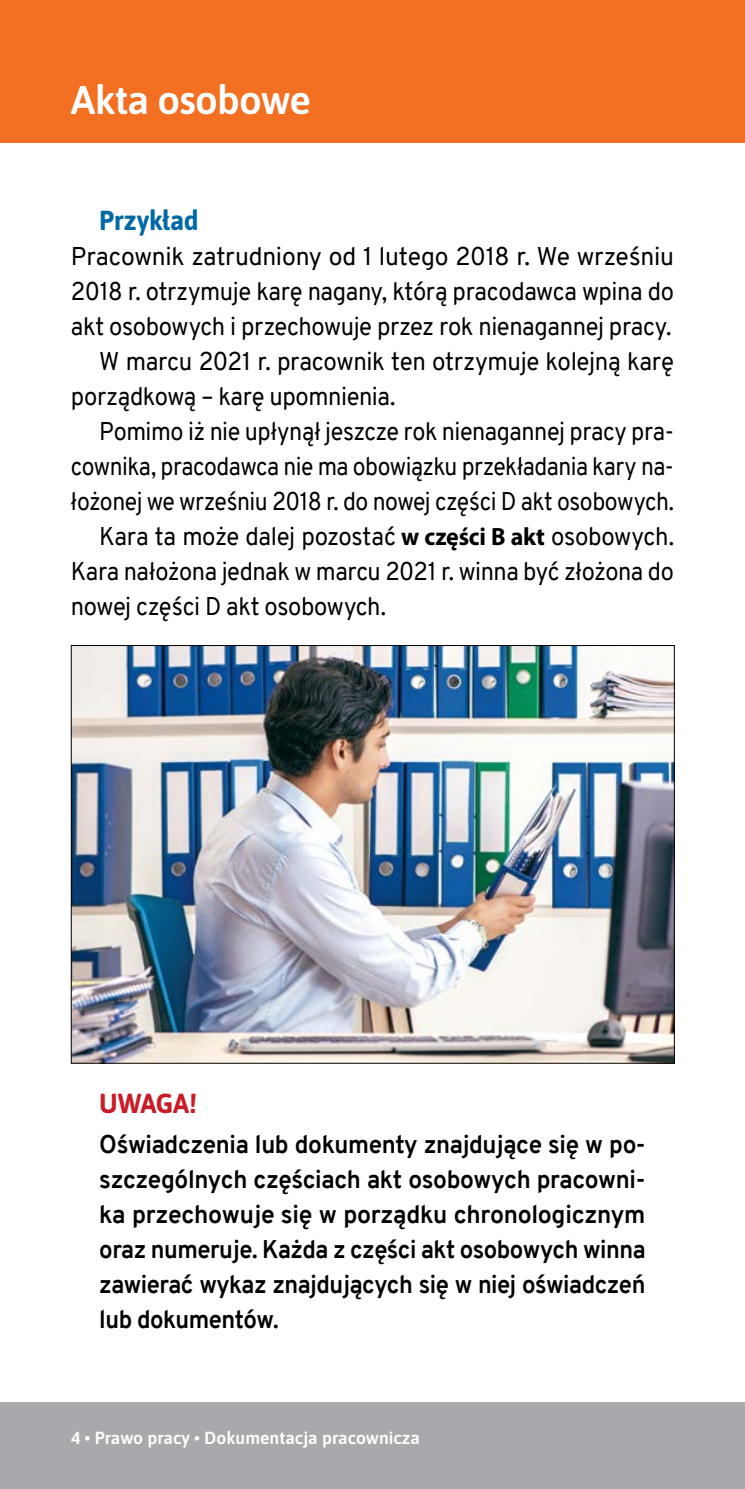
<style>
.page{position:relative;width:745px;height:1489px;background:#fff}
.page>*{position:absolute;margin:0;border:0;box-sizing:border-box;transform-origin:0 0}
.t1{font:600 40px "Asap";letter-spacing:-.02em;color:#fff}
.t2{font:700 27.5px "Asap";letter-spacing:-.005em;color:#0069a5;scale:.95 1}
.t3{font:700 27.5px "Asap";letter-spacing:-.02em;color:#c81d28;scale:.95 1}
.t4{font:700 25px/35px "Overpass";letter-spacing:-.02em;color:#000;text-align:justify}
.t5{font:25px "Overpass";letter-spacing:-.015em;color:#000;scale:.95 1}
.t6{font:25px "Overpass";letter-spacing:-.015em;color:#000;scale:.94 1}
.t7{font:25px "Overpass";letter-spacing:-.015em;color:#000;scale:.96 1}
.t8{font:25px "Overpass";letter-spacing:-.015em;color:#000;scale:.91 1}
.t9{font:25px "Overpass";letter-spacing:-.015em;color:#000;scale:.92 1}
.t10{font:25px "Overpass";letter-spacing:-.015em;color:#000}
.t11{font:600 17.5px "Asap";color:#fff}
.s1{font-family:"Myriad Pro";font-weight:700}
</style>
<div class="page">
<div style="left:0;top:0;width:744px;height:142px;background:#f36f21"></div>
<div style="left:0;top:1402px;width:744px;height:86px;background:#a7a9ac"></div>
<img style="left:73px;top:647px;width:599px;height:414px">
<h1 class="t1" style="left:71px;top:72px;width:241px">Akta osobowe</h1>
<p class="t2" style="left:99px;top:201px;width:106px">Przykład</p>
<p class="t10" style="left:71px;top:238px;width:604px">Pracownik zatrudniony od 1 lutego 2018 r. We wrześniu</p>
<p class="t5" style="left:71px;top:273px;width:636px">2018 r. otrzymuje karę nagany, którą pracodawca wpina do</p>
<p class="t5" style="left:71px;top:308px;width:633px">akt osobowych i przechowuje przez rok nienagannej pracy.</p>
<p class="t7" style="left:99px;top:343px;width:599px">W marcu 2021 r. pracownik ten otrzymuje kolejną karę</p>
<p class="t5" style="left:71px;top:378px;width:343px">porządkową – karę upomnienia.</p>
<p class="t6" style="left:99px;top:413px;width:612px">Pomimo iż nie upłynął jeszcze rok nienagannej pracy pra-</p>
<p class="t8" style="left:71px;top:448px;width:663px">cownika, pracodawca nie ma obowiązku przekładania kary na-</p>
<p class="t9" style="left:71px;top:483px;width:656px">łożonej we wrześniu 2018 r. do nowej części D akt osobowych.</p>
<p class="t7" style="left:99px;top:518px;width:600px">Kara ta może dalej pozostać <span class="s1">w części B akt</span> osobowych.</p>
<p class="t6" style="left:71px;top:553px;width:642px">Kara nałożona jednak w marcu 2021 r. winna być złożona do</p>
<p class="t5" style="left:71px;top:588px;width:333px">nowej części D akt osobowych.</p>
<p class="t3" style="left:99px;top:1084px;width:104px">UWAGA!</p>
<p class="t4" style="left:99px;top:1126px;width:547px">Oświadczenia lub dokumenty znajdujące się w po&shy;szczególnych częściach akt osobowych pracowni&shy;ka przechowuje się w porządku chronologicznym oraz numeruje. Każda z części akt osobowych winna zawierać wykaz znajdujących się w niej oświadczeń lub dokumentów.</p>
<p class="t11" style="left:71px;top:1425px;width:350px">4 • Prawo pracy • Dokumentacja pracownicza</p>
</div>
